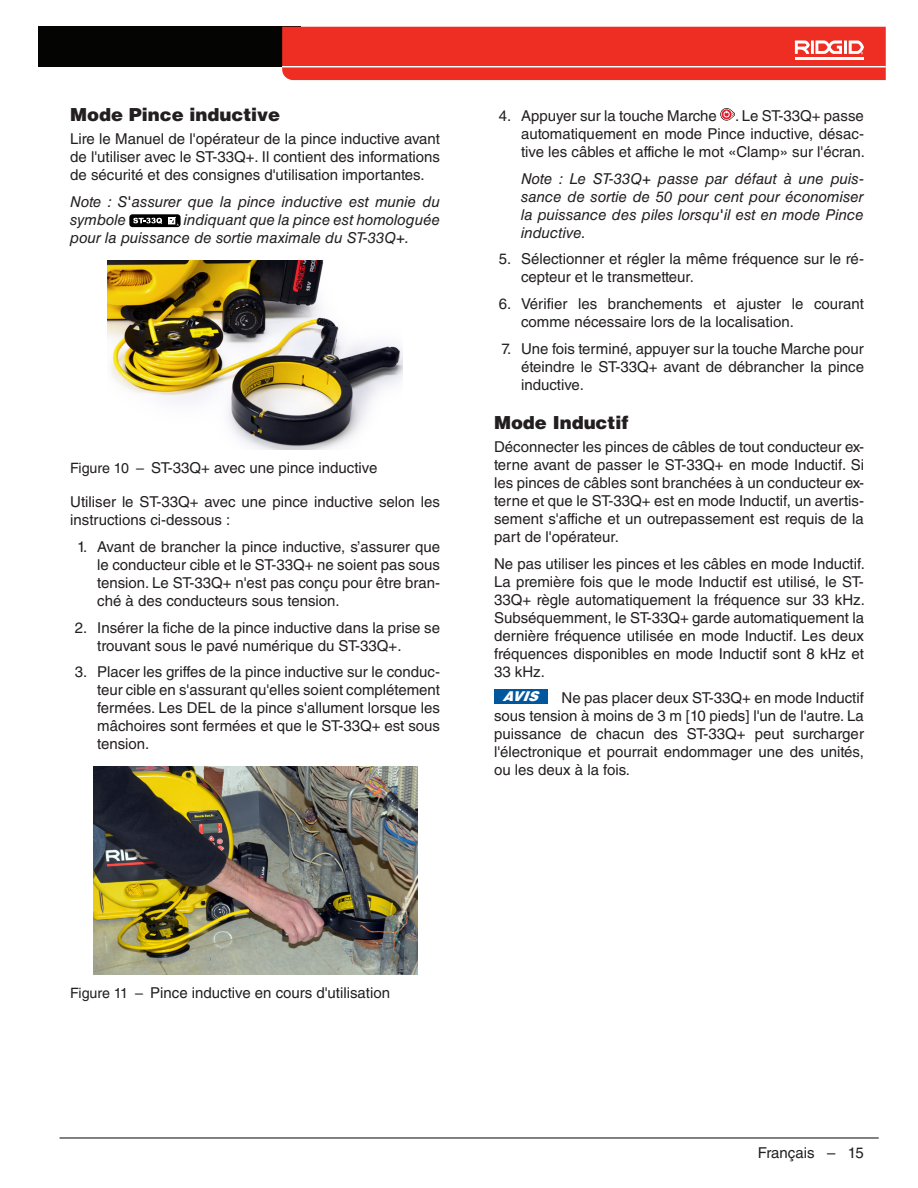
<style>
.page{position:relative;width:918px;height:1188px;background:#fff}
.page>*{position:absolute;margin:0;border:0;box-sizing:border-box;transform-origin:0 0}
.Head_2____h2{font:900 18px "Helvetica LT Std";letter-spacing:-.005em;color:#231f20}
.Basic_Normal___bn{font:15px/18px "Helvetica LT Std";color:#231f20;text-align:justify}
.Numbered_List____n2{font:italic 15px/18px "Helvetica LT Std";color:#231f20;text-align:justify}
.Basic_Normal___bn-2{font:italic 15px/18px "Helvetica LT Std";color:#231f20}
.Notice_White{font:italic 900 13.5px "Helvetica LT Std";color:#fff}
.s1{font-size:14.25px}
</style>
<div class="page">
<div style="left:38px;top:27px;width:263px;height:40px;background:#040503"></div>
<hr style="left:60px;top:1137px;width:819px;height:2px;background:#231f20">
<div style="left:282px;top:27px;width:604px;height:53px;background:#ee2e22"></div>
<hr style="left:795px;top:57px;width:69px;height:3px;background:#fff">
<div style="left:129px;top:214px;width:52px;height:13px;background:#000;border-radius:3px"></div>
<svg style="left:133px;top:218px;width:29px;height:6px"></svg>
<svg style="left:168px;top:217px;width:11px;height:9px"></svg>
<img style="left:107px;top:260px;width:296px;height:190px">
<img style="left:93px;top:766px;width:324px;height:209px">
<svg style="left:720px;top:108px;width:15px;height:13px"></svg>
<div style="left:494px;top:689px;width:54px;height:14px;background:#00579d"></div>
<p class="Head_2____h2" style="left:70px;top:103px;width:211px">Mode Pince inductive</p>
<p class="Basic_Normal___bn" style="left:70px;top:130px;width:371px">Lire le Manuel de l'opérateur de la pince inductive avant de l'utiliser avec le ST-33Q+. Il contient des informations de sécurité et des consignes d'utilisation importantes.</p>
<p class="Basic_Normal___bn-2" style="left:70px;top:193px;width:371px">Note : S'assurer que la pince inductive est munie du symbole</p>
<p class="Basic_Normal___bn-2" style="left:70px;top:211px;width:371px;text-indent:114px">indiquant que la pince est homologuée pour la puissance de sortie maximale du ST-33Q+.</p>
<p class="Basic_Normal___bn" style="left:70px;top:459px;width:309px"><span class="s1">Figure 10 –</span> ST-33Q+ avec une pince inductive</p>
<p class="Basic_Normal___bn" style="left:70px;top:493px;width:371px">Utiliser le ST-33Q+ avec une pince inductive selon les instructions ci-dessous :</p>
<p class="Basic_Normal___bn" style="left:97px;top:538px;width:344px;text-indent:-20px">1. Avant de brancher la pince inductive, s’assurer que le conducteur cible et le ST-33Q+ ne soient pas sous tension. Le ST-33Q+ n'est pas conçu pour être bran&shy;ché à des conducteurs sous tension.</p>
<p class="Basic_Normal___bn" style="left:97px;top:618px;width:344px;text-indent:-22px">2. Insérer la fiche de la pince inductive dans la prise se trouvant sous le pavé numérique du ST-33Q+.</p>
<p class="Basic_Normal___bn" style="left:97px;top:663px;width:344px;text-indent:-22px">3. Placer les griffes de la pince inductive sur le conduc&shy;teur cible en s'assurant qu'elles soient complétement fermées. Les DEL de la pince s'allument lorsque les mâchoires sont fermées et que le ST-33Q+ est sous tension.</p>
<p class="Basic_Normal___bn" style="left:521px;top:107px;width:345px;text-indent:-22px">4. Appuyer sur la touche Marche . Le ST-33Q+ passe automatiquement en mode Pince inductive, désac&shy;tive les câbles et affiche le mot «Clamp» sur l'écran.</p>
<p class="Numbered_List____n2" style="left:521px;top:169px;width:344px">Note : Le ST-33Q+ passe par défaut à une puis&shy;sance de sortie de 50 pour cent pour économiser la puissance des piles lorsqu'il est en mode Pince inductive.</p>
<p class="Basic_Normal___bn" style="left:521px;top:250px;width:344px;text-indent:-22px">5. Sélectionner et régler la même fréquence sur le ré&shy;cepteur et le transmetteur.</p>
<p class="Basic_Normal___bn" style="left:521px;top:295px;width:344px;text-indent:-22px">6. Vérifier les branchements et ajuster le courant comme nécessaire lors de la localisation.</p>
<p class="Basic_Normal___bn" style="left:521px;top:339px;width:344px;text-indent:-20px">7. Une fois terminé, appuyer sur la touche Marche pour éteindre le ST-33Q+ avant de débrancher la pince inductive.</p>
<p class="Head_2____h2" style="left:494px;top:410px;width:136px">Mode Inductif</p>
<p class="Basic_Normal___bn" style="left:494px;top:438px;width:371px">Déconnecter les pinces de câbles de tout conducteur ex&shy;terne avant de passer le ST-33Q+ en mode Inductif. Si les pinces de câbles sont branchées à un conducteur ex&shy;terne et que le ST-33Q+ est en mode Inductif, un avertis&shy;sement s'affiche et un outrepassement est requis de la part de l'opérateur.</p>
<p class="Basic_Normal___bn" style="left:494px;top:554px;width:372px">Ne pas utiliser les pinces et les câbles en mode Inductif.<br>La première fois que le mode Inductif est utilisé, le ST-33Q+ règle automatiquement la fréquence sur 33 kHz.<br>Subséquemment, le ST-33Q+ garde automatiquement la dernière fréquence utilisée en mode Inductif. Les deux fréquences disponibles en mode Inductif sont 8 kHz et 33 kHz.</p>
<p class="Notice_White" style="left:502px;top:687px;width:37px">AVIS</p>
<p class="Basic_Normal___bn" style="left:494px;top:689px;width:371px;text-indent:68px">Ne pas placer deux ST-33Q+ en mode Inductif sous tension à moins de 3 m [10 pieds] l'un de l'autre. La puissance de chacun des ST-33Q+ peut surcharger l'électronique et pourrait endommager une des unités, ou les deux à la fois.</p>
<p class="Basic_Normal___bn" style="left:70px;top:984px;width:321px"><span class="s1">Figure 11 –</span> Pince inductive en cours d'utilisation</p>
<p class="Basic_Normal___bn" style="left:758px;top:1144px;width:108px">Français – 15</p>
</div>
